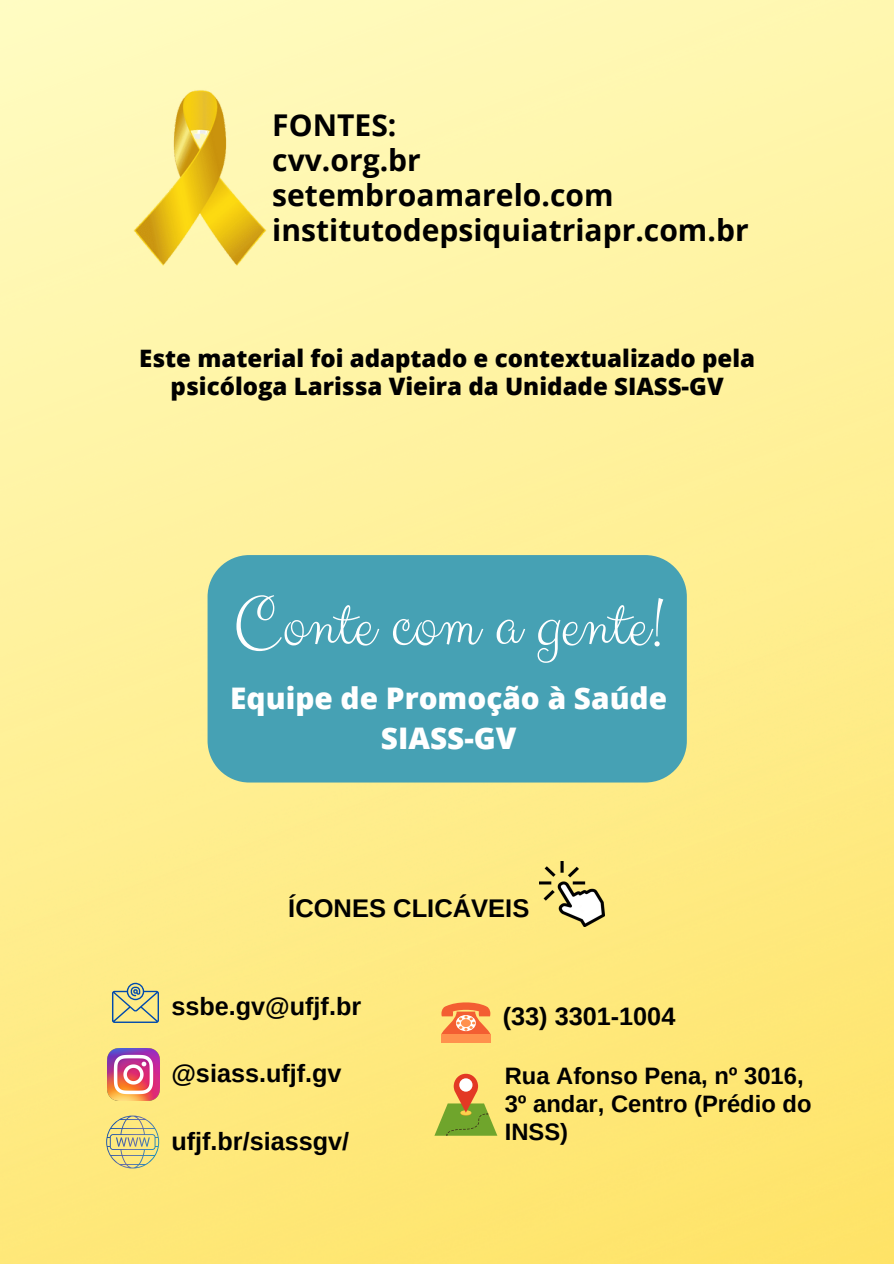
<style>
.page{position:relative;width:894px;height:1264px;background:#fff}
.page>*{position:absolute;margin:0;border:0;box-sizing:border-box;transform-origin:0 0}
.t1{font:72.45px "Clicker Script";color:#fff}
.t2{font:700 30px "Open Sans";color:#000}
.t3{font:800 29.7px "Open Sans";color:#fff}
.t4{font:700 25.5px "Arimo";color:#000}
.t5{font:700 25.2px "Arimo";color:#000}
.t6{font:800 24px/28.2px "Open Sans";color:#000;text-align:center}
.t7{font:700 23.7px/28.2px "Arimo";color:#000}
</style>
<div class="page">
<img style="left:0;top:0;width:893px;height:1263px">
<div style="left:207px;top:555px;width:479px;height:227px;background:#46a1b4;border-radius:42px"></div>
<img style="left:539px;top:861px;width:65px;height:65px">
<img style="left:108px;top:1048px;width:51px;height:52px">
<div style="left:441px;top:1034px;width:49px;height:8px;background:#ff914d"></div>
<svg style="left:441px;top:1001px;width:49px;height:33px;background:#f8985b"></svg>
<img style="left:134px;top:89px;width:132px;height:177px">
<svg style="left:112px;top:982px;width:47px;height:40px;background:#c7c88e"></svg>
<svg style="left:106px;top:1115px;width:53px;height:53px;background:#d7cf86"></svg>
<svg style="left:434px;top:1073px;width:63px;height:62px;background:#c4b956"></svg>
<p class="t2" style="left:272px;top:104px;width:126px">FONTES:</p>
<p class="t2" style="left:272px;top:139px;width:150px">cvv.org.br</p>
<p class="t2" style="left:272px;top:174px;width:342px">setembroamarelo.com</p>
<p class="t2" style="left:272px;top:209px;width:477px">institutodepsiquiatriapr.com.br</p>
<p class="t6" style="left:139px;top:343px;width:617px">Este material foi adaptado e contextualizado pela psicóloga Larissa Vieira da Unidade SIASS-GV</p>
<p class="t1" style="left:233px;top:579px;width:431px">Conte com a gente!</p>
<p class="t3" style="left:230px;top:677px;width:438px">Equipe de Promoção à Saúde</p>
<p class="t3" style="left:381px;top:717px;width:137px">SIASS-GV</p>
<p class="t4" style="left:288px;top:894px;width:242px">ÍCONES CLICÁVEIS</p>
<p class="t5" style="left:171px;top:991px;width:191px">ssbe.gv@ufjf.br</p>
<p class="t5" style="left:171px;top:1059px;width:172px">@siass.ufjf.gv</p>
<p class="t5" style="left:171px;top:1126px;width:179px">ufjf.br/siassgv/</p>
<p class="t5" style="left:502px;top:1001px;width:174px">(33) 3301-1004</p>
<p class="t7" style="left:504px;top:1061px;width:300px">Rua Afonso Pena, nº 3016,</p>
<p class="t7" style="left:504px;top:1089px;width:308px">3º andar, Centro (Prédio do<br>INSS)</p>
</div>
